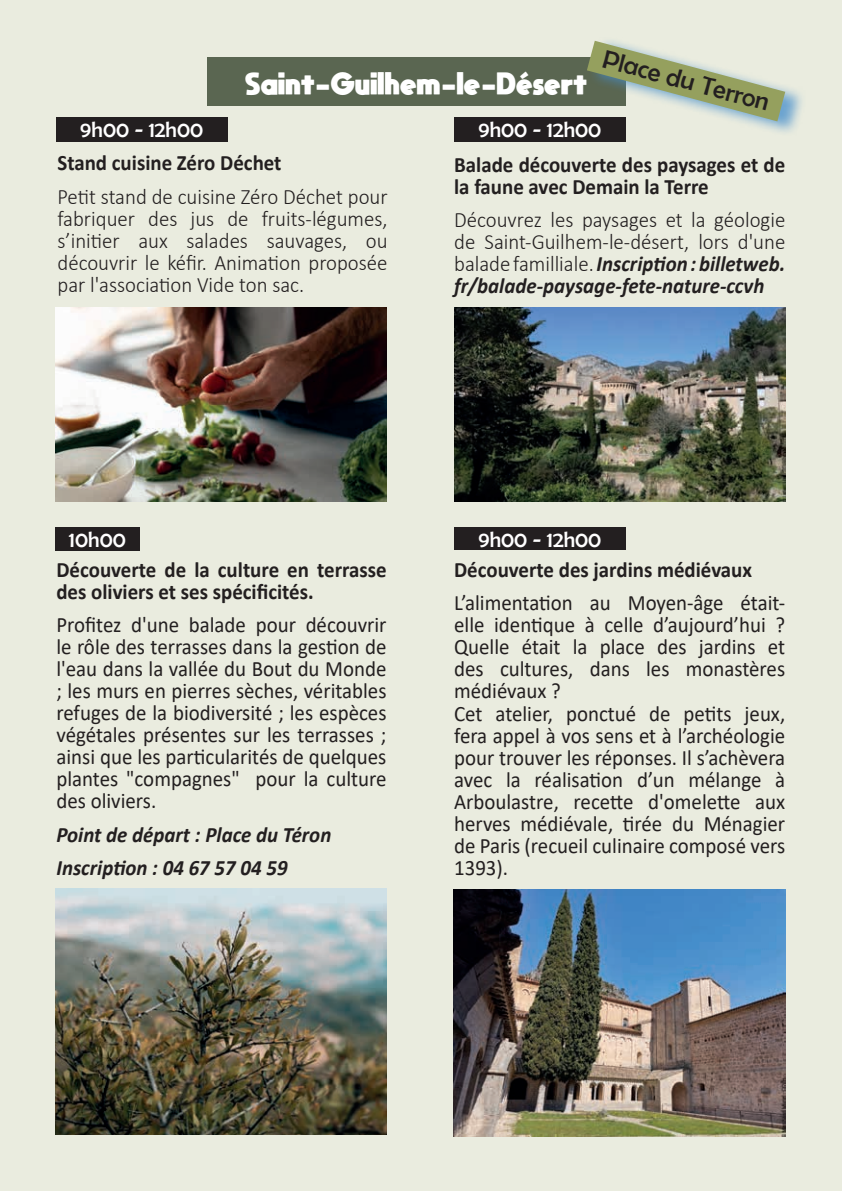
<style>
.page{position:relative;width:842px;height:1191px;background:#eaecdf}
.page>*{position:absolute;margin:0;border:0;box-sizing:border-box;transform-origin:0 0}
.t1{font:26px "Berlin Sans FB";color:#231f20}
.t2{font:22px/22px "Calibri";color:#231f20;text-align:justify;scale:.95 1}
.t3{font:300 22px/22px "Calibri";color:#231f20;text-align:justify;scale:.95 1}
.t4{font:700 22px/22px "Calibri";color:#231f20;scale:.95 1}
.t5{font:italic 700 22px/33.4px "Calibri";color:#231f20;scale:.95 1}
.t6{font:22px "Berlin Sans FB";color:#fff}
.t7{font:800 22px "moon get";letter-spacing:.02em;color:#fff}
.s1{font-weight:700;font-style:italic}
</style>
<div class="page">
<img style="left:55px;top:307px;width:331px;height:194px">
<img style="left:454px;top:307px;width:331px;height:194px">
<div style="left:207px;top:57px;width:419px;height:48px;background:#5a6651"></div>
<div style="left:56px;top:118px;width:172px;height:24px;background:#231f20"></div>
<div style="left:454px;top:118px;width:172px;height:24px;background:#231f20"></div>
<img style="left:55px;top:889px;width:332px;height:245px">
<div style="left:454px;top:527px;width:172px;height:23px;background:#231f20"></div>
<img style="left:454px;top:889px;width:331px;height:247px">
<div style="left:588px;top:36px;width:219px;height:101px;background:#448dcb;opacity:.75"></div>
<svg style="left:587px;top:41px;width:198px;height:80px"></svg>
<div style="left:55px;top:527px;width:85px;height:24px;background:#231f20"></div>
<p class="t7" style="left:245px;top:69px;width:343px">Saint-Guilhem-le-Désert</p>
<p class="t1" style="left:607px;top:44px;width:173px;rotate:15deg">Place du Terron</p>
<p class="t6" style="left:80px;top:118px;width:125px">9h00 - 12h00</p>
<p class="t6" style="left:478px;top:118px;width:125px">9h00 - 12h00</p>
<p class="t4" style="left:57px;top:152px;width:237px">Stand cuisine Zéro Déchet</p>
<p class="t3" style="left:57px;top:185px;width:349px">Petit stand de cuisine Zéro Déchet pour fabriquer des jus de fruits-légumes, s’initier aux salades sauvages, ou découvrir le kéfir. Animation proposée par l'association Vide ton sac.</p>
<p class="t4" style="left:454px;top:153px;width:350px">Balade découverte des paysages et de la faune avec Demain la Terre</p>
<p class="t3" style="left:454px;top:209px;width:350px">Découvrez les paysages et la géologie de Saint-Guilhem-le-désert, lors d'une balade familliale. <span class="s1">Inscription : billetweb. fr/balade-paysage-fete-nature-ccvh</span></p>
<p class="t6" style="left:69px;top:527px;width:59px">10h00</p>
<p class="t4" style="left:56px;top:558px;width:349px">Découverte de la culture en terrasse des oliviers et ses spécificités.</p>
<p class="t2" style="left:56px;top:613px;width:349px">Profitez d'une balade pour découvrir le rôle des terrasses dans la gestion de l'eau dans la vallée du Bout du Monde ; les murs en pierres sèches, véritables refuges de la biodiversité ; les espèces végétales présentes sur les terrasses ; ainsi que les particularités de quelques plantes "compagnes" pour la culture des oliviers.</p>
<p class="t5" style="left:56px;top:817px;width:291px">Point de départ : Place du Téron<br>Inscription : 04 67 57 04 59</p>
<p class="t6" style="left:478px;top:527px;width:125px">9h00 - 12h00</p>
<p class="t4" style="left:454px;top:558px;width:315px">Découverte des jardins médiévaux</p>
<p class="t2" style="left:454px;top:591px;width:350px">L’alimentation au Moyen-âge était&shy;elle identique à celle d’aujourd’hui ?<br>Quelle était la place des jardins et des cultures, dans les monastères médiévaux ?</p>
<p class="t2" style="left:454px;top:702px;width:350px">Cet atelier, ponctué de petits jeux, fera appel à vos sens et à l’archéologie pour trouver les réponses. Il s’achèvera avec la réalisation d’un mélange à Arboulastre, recette d'omelette aux herves médiévale, tirée du Ménagier de Paris (recueil culinaire composé vers 1393).</p>
</div>
